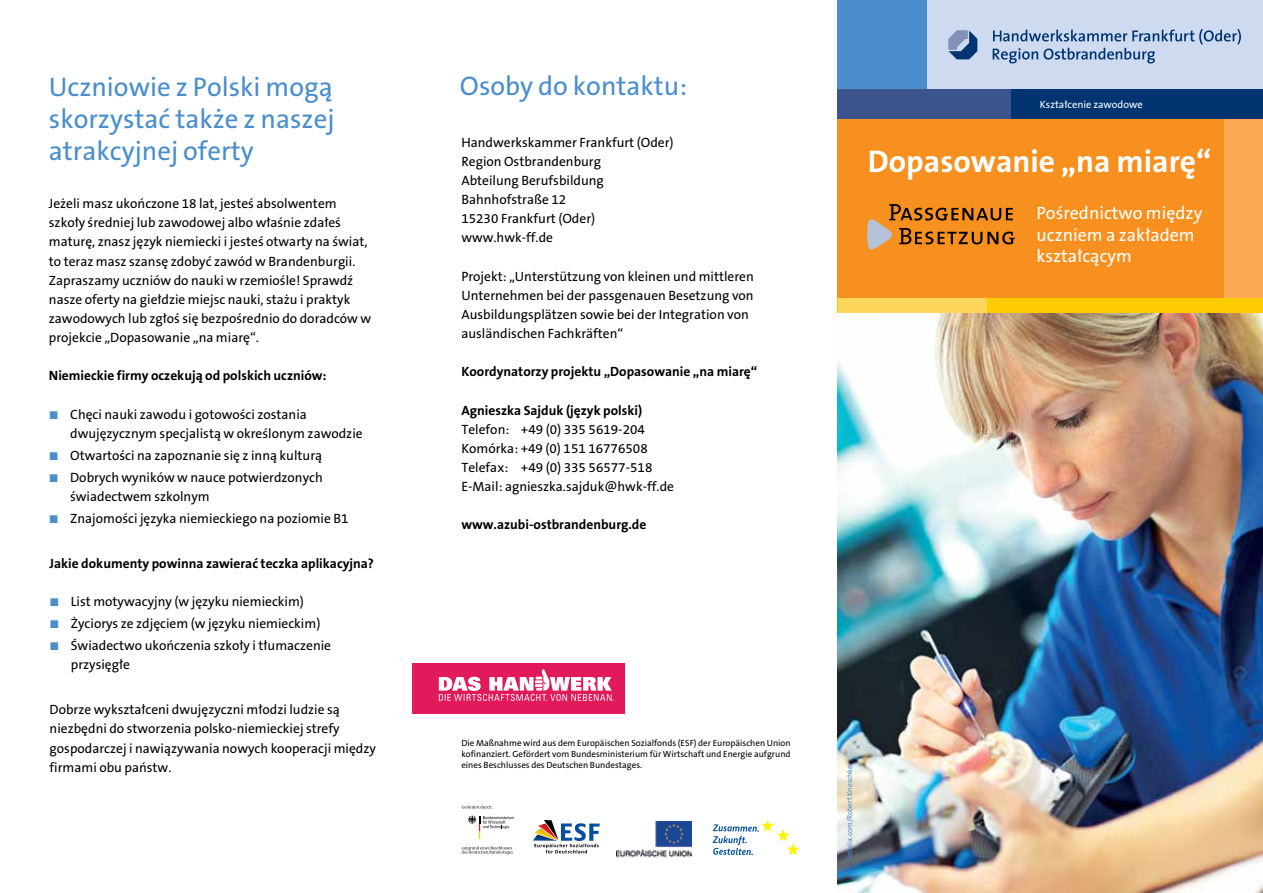
<style>
.page{position:relative;width:1263px;height:893px;background:#fff}
.page>*{position:absolute;margin:0;border:0;box-sizing:border-box;transform-origin:0 0}
.t1{font:700 31.5px "The Sans CE B7";color:#fff}
.t2{font:27px/32.4px "The Sans CE B5 Plain";color:#4a8ecc;text-align:justify}
.t3{font:18px/21.6px "The Sans CE B5 Plain";color:#fff}
.t4{font:13.5px/19.2px "The Sans CE B5 Plain";color:#000}
.t5{font:700 13.5px "The Sans CE B7";color:#000}
.t6{font:10.5px "The Sans CE B5 Plain";color:#fff}
.t7{font:9px/10.8px "The Sans CE B5 Plain";color:#000;text-align:justify}
.t8{font:7.5px "The Sans CE B5 Plain";color:#4a8ecc}
.s1{font-family:"The Sans Expert";font-size:11.4px;color:#4a8ecc}
</style>
<div class="page">
<div style="left:838px;top:119px;width:425px;height:194px;background:#f7901e"></div>
<div style="left:838px;top:0;width:425px;height:89px;background:#cddaf0"></div>
<div style="left:1225px;top:119px;width:38px;height:194px;background:#faa955"></div>
<img style="left:838px;top:313px;width:425px;height:580px">
<div style="left:838px;top:0;width:89px;height:89px;background:#4a8ecc"></div>
<div style="left:838px;top:298px;width:425px;height:15px;background:#ffcb05"></div>
<div style="left:838px;top:89px;width:425px;height:30px;background:#003471"></div>
<div style="left:838px;top:89px;width:173px;height:30px;background:#3b548b"></div>
<div style="left:838px;top:298px;width:148px;height:15px;background:#ffd65c"></div>
<svg style="left:993px;top:29px;width:248px;height:35px"></svg>
<svg style="left:948px;top:31px;width:29px;height:28px"></svg>
<svg style="left:462px;top:805px;width:30px;height:3px"></svg>
<svg style="left:462px;top:846px;width:51px;height:8px"></svg>
<svg style="left:468px;top:816px;width:46px;height:23px"></svg>
<svg style="left:533px;top:820px;width:67px;height:33px"></svg>
<img style="left:616px;top:822px;width:76px;height:36px">
<svg style="left:712px;top:819px;width:87px;height:36px"></svg>
<div style="left:412px;top:663px;width:213px;height:51px;background:#e2195b"></div>
<svg style="left:439px;top:669px;width:174px;height:32px"></svg>
<svg style="left:867px;top:204px;width:148px;height:46px"></svg>
<h2 class="t2" style="left:49px;top:70px;width:287px">Uczniowie z Polski mogą skorzystać także z naszej atrakcyjnej oferty</h2>
<p class="t4" style="left:49px;top:194px;width:324px">Jeżeli masz ukończone 18 lat, jesteś absolwentem szkoły średniej lub zawodowej albo właśnie zdałeś maturę, znasz język niemiecki i jesteś otwarty na świat, to teraz masz szansę zdobyć zawód w Brandenburgii.<br>Zapraszamy uczniów do nauki w rzemiośle! Sprawdź nasze oferty na giełdzie miejsc nauki, stażu i praktyk zawodowych lub zgłoś się bezpośrednio do doradców w projekcie „Dopasowanie „na miarę“.</p>
<p class="t5" style="left:49px;top:368px;width:279px">Niemieckie firmy oczekują od polskich uczniów:</p>
<p class="t4" style="left:70px;top:404px;width:294px;text-indent:-21px"><span class="s1">ó</span> Chęci nauki zawodu i gotowości zostania dwujęzycznym specjalistą w określonym zawodzie</p>
<p class="t4" style="left:49px;top:444px;width:275px;line-height:22.2px"><span class="s1">ó</span> Otwartości na zapoznanie się z inną kulturą <span class="s1">ó</span> Dobrych wyników w nauce potwierdzonych</p>
<p class="t4" style="left:49px;top:485px;width:301px;line-height:22.2px;text-indent:21px">świadectwem szkolnym<br><span class="s1">ó</span> Znajomości języka niemieckiego na poziomie B1</p>
<p class="t5" style="left:50px;top:555px;width:326px">Jakie dokumenty powinna zawierać teczka aplikacyjna?</p>
<p class="t4" style="left:50px;top:590px;width:283px;line-height:22.2px"><span class="s1">ó</span> List motywacyjny (w języku niemieckim)<br><span class="s1">ó</span> Życiorys ze zdjęciem (w języku niemieckim) <span class="s1">ó</span> Świadectwo ukończenia szkoły i tłumaczenie</p>
<p class="t4" style="left:71px;top:655px;width:61px">przysięgłe</p>
<p class="t4" style="left:50px;top:700px;width:328px">Dobrze wykształceni dwujęzyczni młodzi ludzie są niezbędni do stworzenia polsko-niemieckiej strefy gospodarczej i nawiązywania nowych kooperacji między firmami obu państw.</p>
<h2 class="t2" style="left:460px;top:70px;width:229px">Osoby do kontaktu:</h2>
<p class="t4" style="left:461px;top:133px;width:214px">Handwerkskammer Frankfurt (Oder)<br>Region Ostbrandenburg<br>Abteilung Berufsbildung<br>Bahnhofstraße 12<br>15230 Frankfurt (Oder) www.hwk-ff.de</p>
<p class="t4" style="left:461px;top:266px;width:294px">Projekt: „Unterstützung von kleinen und mittleren Unternehmen bei der passgenauen Besetzung von Ausbildungsplätzen sowie bei der Integration von ausländischen Fachkräften“</p>
<p class="t5" style="left:461px;top:364px;width:298px">Koordynatorzy projektu „Dopasowanie „na miarę“</p>
<p class="t5" style="left:461px;top:402px;width:182px">Agnieszka Sajduk (język polski)</p>
<p class="t4" style="left:461px;top:419px;width:214px">Telefon: +49 (0) 335 5619-204<br>Komórka: +49 (0) 151 16776508<br>Telefax: +49 (0) 335 56577-518<br>E-Mail: agnieszka.sajduk@hwk-ff.de</p>
<p class="t5" style="left:461px;top:517px;width:187px">www.azubi-ostbrandenburg.de</p>
<p class="t6" style="left:1040px;top:98px;width:105px">Kształcenie zawodowe</p>
<h1 class="t1" style="left:868px;top:144px;width:345px">Dopasowanie „na miarę“</h1>
<h3 class="t3" style="left:1036px;top:202px;width:167px">Pośrednictwo między uczniem a zakładem kształcącym</h3>
<p class="t7" style="left:461px;top:738px;width:331px">Die Maßnahme wird aus dem Europäischen Sozialfonds (ESF) der Europäischen Union kofinanziert. Gefördert vom Bundesministerium für Wirtschaft und Energie aufgrund eines Beschlusses des Deutschen Bundestages.</p>
<p class="t8" style="left:845px;top:860px;width:97px;rotate:-90deg">Fotolia.com/Robert Kneschke</p>
</div>
